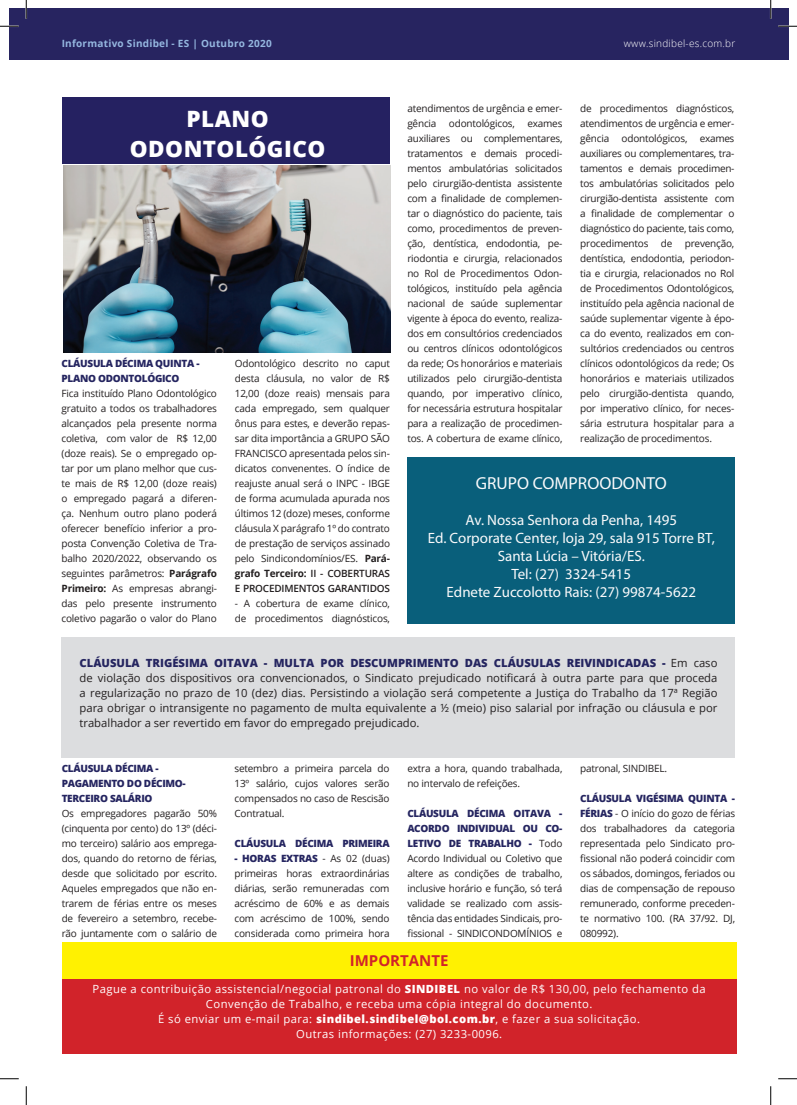
<style>
.page{position:relative;width:797px;height:1105px;background:#fff}
.page>*{position:absolute;margin:0;border:0;box-sizing:border-box;transform-origin:0 0}
.t1{font:800 22.5px/30px "Open Sans";letter-spacing:.02em;color:#fff;text-align:center}
.t2{font:17.38px "Myriad Pro";color:#fafafb}
.t3{font:15px/17.9px "Myriad Pro";color:#fafafb;text-align:center}
.t4{font:700 15px "Open Sans";color:#d1232a}
.t5{font:11.25px/15px "Open Sans";color:#231f20;text-align:justify}
.t6{font:11.25px/15px "Open Sans";letter-spacing:.04em;color:#fff;text-align:center}
.t7{font:10px/15px "Open Sans";letter-spacing:-.02em;color:#231f20;text-align:justify}
.t8{font:800 10px/15px "Open Sans";letter-spacing:-.03em;color:#252560}
.t9{font:700 10px "Open Sans";letter-spacing:.025em;color:#95b7e0}
.t10{font:300 10px "Open Sans";letter-spacing:.025em;color:#fff}
.s1{font-weight:700}
.s2{font-weight:600}
.s3{font-weight:800;color:#252560}
.s4{font-weight:800}
</style>
<div class="page">
<div style="left:9px;top:9px;width:779px;height:51px;background:#272460"></div>
<div style="left:62px;top:637px;width:673px;height:120px;background:#dcdddf"></div>
<img style="left:63px;top:166px;width:327px;height:186px">
<div style="left:62px;top:97px;width:327px;height:67px;background:#252161"></div>
<div style="left:62px;top:966px;width:674px;height:88px;background:#d1232a"></div>
<div style="left:62px;top:942px;width:674px;height:37px;background:#fff101"></div>
<div style="left:407px;top:457px;width:328px;height:166px;background:#095f7b"></div>
<svg style="left:0;top:25px;width:19px;height:2px"></svg>
<svg style="left:778px;top:25px;width:19px;height:2px"></svg>
<svg style="left:0;top:1078px;width:19px;height:1px"></svg>
<svg style="left:778px;top:1078px;width:19px;height:1px"></svg>
<svg style="left:25px;top:0;width:2px;height:19px"></svg>
<svg style="left:25px;top:1086px;width:2px;height:19px"></svg>
<svg style="left:770px;top:0;width:1px;height:19px"></svg>
<svg style="left:770px;top:1086px;width:1px;height:19px"></svg>
<p class="t9" style="left:62px;top:36px;width:211px">Informativo Sindibel - ES | Outubro 2020</p>
<p class="t10" style="left:623px;top:37px;width:113px">www.sindibel-es.com.br</p>
<h1 class="t1" style="left:130px;top:103px;width:197px">PLANO<br>ODONTOLÓGICO</h1>
<p class="t8" style="left:62px;top:355px;width:139px">CLÁUSULA DÉCIMA QUINTA -<br>PLANO ODONTOLÓGICO</p>
<p class="t7" style="left:62px;top:386px;width:157px">Fica instituído Plano Odontológico gratuito a todos os trabalhadores alcançados pela presente norma coletiva, com valor de R$ 12,00 (doze reais). Se o empregado op&shy;tar por um plano melhor que cus&shy;te mais de R$ 12,00 (doze reais) o empregado pagará a diferen&shy;ça. Nenhum outro plano poderá oferecer benefício inferior a pro&shy;posta Convenção Coletiva de Tra&shy;balho 2020/2022, observando os seguintes parâmetros: <span class="s1">Parágrafo Primeiro:</span> As empresas abrangi&shy;das pelo presente instrumento coletivo pagarão o valor do Plano</p>
<p class="t7" style="left:235px;top:356px;width:157px">Odontológico descrito no caput desta cláusula, no valor de R$ 12,00 (doze reais) mensais para cada empregado, sem qualquer ônus para estes, e deverão repas&shy;sar dita importância a GRUPO SÃO FRANCISCO apresentada pelos sin&shy;dicatos convenentes. O índice de reajuste anual será o INPC - IBGE de forma acumulada apurada nos últimos 12 (doze) meses, conforme cláusula X parágrafo 1º do contrato de prestação de serviços assinado pelo Sindicondomínios/ES. <span class="s1">Pará&shy;grafo Terceiro:</span> <span class="s2">II - COBERTURAS E PROCEDIMENTOS GARANTIDOS</span></p>
<p class="t7" style="left:235px;top:596px;width:157px">- A cobertura de exame clínico, de procedimentos diagnósticos,</p>
<p class="t7" style="left:407px;top:101px;width:157px">atendimentos de urgência e emer&shy;gência odontológicos, exames auxiliares ou complementares, tratamentos e demais procedi&shy;mentos ambulatórias solicitados pelo cirurgião-dentista assistente com a finalidade de complemen&shy;tar o diagnóstico do paciente, tais como, procedimentos de preven&shy;ção, dentística, endodontia, pe&shy;riodontia e cirurgia, relacionados no Rol de Procedimentos Odon&shy;tológicos, instituído pela agência nacional de saúde suplementar vigente à época do evento, realiza&shy;dos em consultórios credenciados ou centros clínicos odontológicos da rede; Os honorários e materiais utilizados pelo cirurgião-dentista quando, por imperativo clínico, for necessária estrutura hospitalar para a realização de procedimen&shy;tos. A cobertura de exame clínico,</p>
<p class="t7" style="left:580px;top:101px;width:156px">de procedimentos diagnósticos, atendimentos de urgência e emer&shy;gência odontológicos, exames auxiliares ou complementares, tra&shy;tamentos e demais procedimen&shy;tos ambulatórias solicitados pelo cirurgião-dentista assistente com a finalidade de complementar o diagnóstico do paciente, tais como, procedimentos de prevenção, dentística, endodontia, periodon&shy;tia e cirurgia, relacionados no Rol de Procedimentos Odontológicos, instituído pela agência nacional de saúde suplementar vigente à épo&shy;ca do evento, realizados em con&shy;sultórios credenciados ou centros clínicos odontológicos da rede; Os honorários e materiais utilizados pelo cirurgião-dentista quando, por imperativo clínico, for neces&shy;sária estrutura hospitalar para a realização de procedimentos.</p>
<h2 class="t2" style="left:476px;top:473px;width:192px">GRUPO COMPROODONTO</h2>
<h3 class="t3" style="left:428px;top:511px;width:288px">Av. Nossa Senhora da Penha, 1495<br>Ed. Corporate Center, loja 29, sala 915 Torre BT, Santa Lúcia – Vitória/ES.<br>Tel: (27) 3324-5415<br>Ednete Zuccolotto Rais: (27) 99874-5622</h3>
<p class="t5" style="left:79px;top:655px;width:639px"><span class="s3">CLÁUSULA TRIGÉSIMA OITAVA - MULTA POR DESCUMPRIMENTO DAS CLÁUSULAS REIVINDICADAS -</span> Em caso de violação dos dispositivos ora convencionados, o Sindicato prejudicado notificará à outra parte para que proceda a regularização no prazo de 10 (dez) dias. Persistindo a violação será competente a Justiça do Trabalho da 17ª Região para obrigar o intransigente no pagamento de multa equivalente a ½ (meio) piso salarial por infração ou cláusula e por trabalhador a ser revertido em favor do empregado prejudicado.</p>
<p class="t8" style="left:62px;top:760px;width:126px">CLÁUSULA DÉCIMA -<br>PAGAMENTO DO DÉCIMO-<br>TERCEIRO SALÁRIO</p>
<p class="t7" style="left:62px;top:806px;width:157px">Os empregadores pagarão 50% (cinquenta por cento) do 13º (déci&shy;mo terceiro) salário aos emprega&shy;dos, quando do retorno de férias, desde que solicitado por escrito.<br>Aqueles empregados que não en&shy;trarem de férias entre os meses de fevereiro a setembro, recebe&shy;rão juntamente com o salário de</p>
<p class="t7" style="left:234px;top:761px;width:157px">setembro a primeira parcela do 13º salário, cujos valores serão compensados no caso de Rescisão Contratual.</p>
<p class="t8" style="left:234px;top:835px;width:157px">CLÁUSULA DÉCIMA PRIMEIRA</p>
<p class="t7" style="left:234px;top:851px;width:157px"><span class="s3">- HORAS EXTRAS</span> - As 02 (duas) primeiras horas extraordinárias diárias, serão remuneradas com acréscimo de 60% e as demais com acréscimo de 100%, sendo considerada como primeira hora</p>
<p class="t7" style="left:407px;top:761px;width:157px">extra a hora, quando trabalhada, no intervalo de refeições.</p>
<p class="t7" style="left:407px;top:806px;width:157px"><span class="s3">CLÁUSULA DÉCIMA OITAVA - ACORDO INDIVIDUAL OU CO-LETIVO DE TRABALHO -</span> Todo Acordo Individual ou Coletivo que altere as condições de trabalho, inclusive horário e função, só terá validade se realizado com assis&shy;tência das entidades Sindicais, pro&shy;fissional - SINDICONDOMÍNIOS e</p>
<h3 class="t4" style="left:350px;top:950px;width:100px">IMPORTANTE</h3>
<p class="t7" style="left:580px;top:761px;width:88px">patronal, SINDIBEL.</p>
<p class="t7" style="left:580px;top:791px;width:156px"><span class="s3">CLÁUSULA VIGÉSIMA QUINTA - FÉRIAS</span> - O início do gozo de férias dos trabalhadores da categoria representada pelo Sindicato pro&shy;fissional não poderá coincidir com os sábados, domingos, feriados ou dias de compensação de repouso remunerado, conforme preceden&shy;te normativo 100. (RA 37/92. DJ, 080992).</p>
<p class="t6" style="left:93px;top:981px;width:614px">Pague a contribuição assistencial/negocial patronal do <span class="s4">SINDIBEL</span> no valor de R$ 130,00, pelo fechamento da Convenção de Trabalho, e receba uma cópia integral do documento.<br>É só enviar um e-mail para: <span class="s4">sindibel.sindibel@bol.com.br</span>, e fazer a sua solicitação.<br>Outras informações: (27) 3233-0096.</p>
</div>
